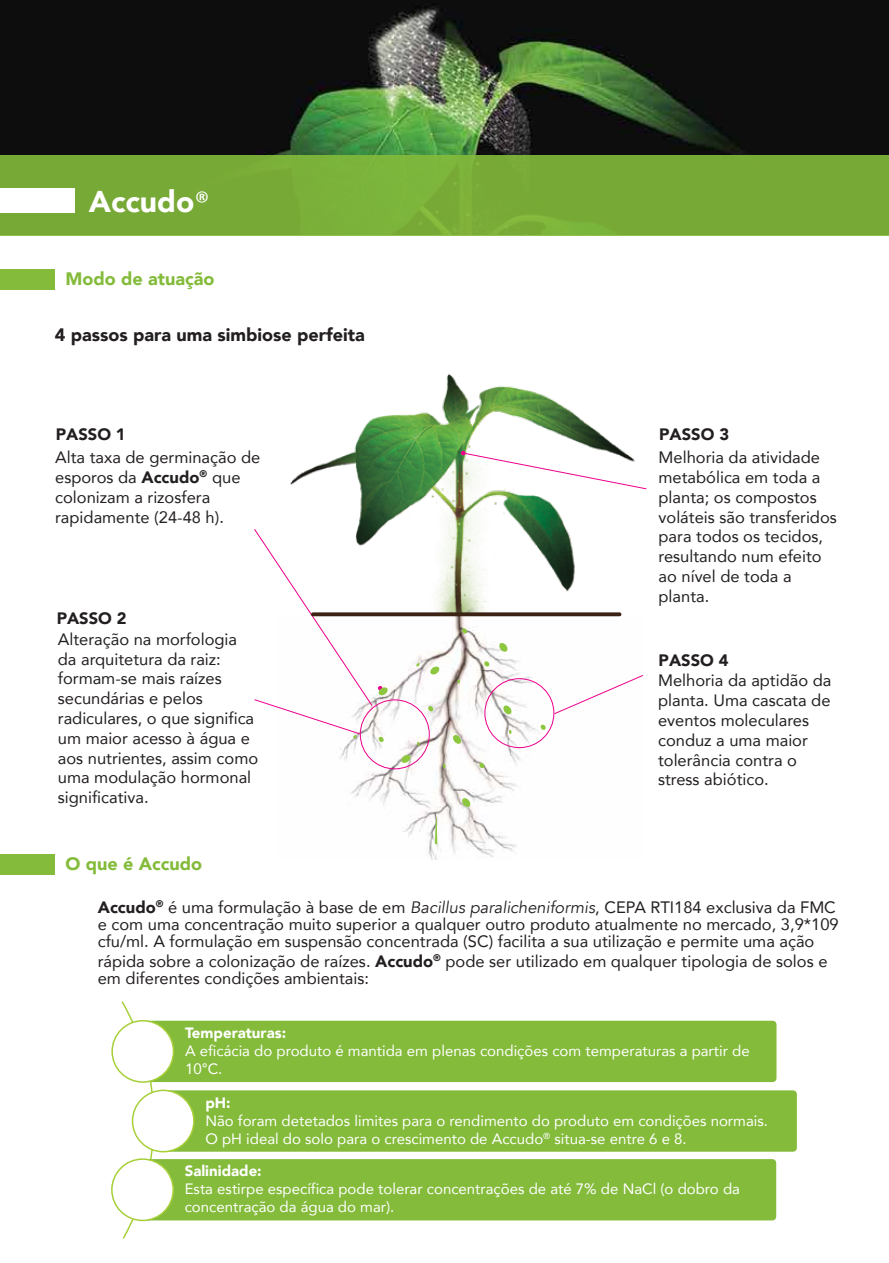
<style>
.page{position:relative;width:889px;height:1263px;background:#fff}
.page>*{position:absolute;margin:0;border:0;box-sizing:border-box;transform-origin:0 0}
.t1{font:900 30px "Avenir";color:#fff}
.t2{font:900 18px "Avenir";color:#231f20}
.t3{font:900 18px "Avenir";color:#84bb3b}
.t4{font:16.5px/19.8px "Avenir";color:#231f20}
.t5{font:900 16.5px "Avenir";color:#231f20}
.t6{font:15px/18px "Avenir";color:#fff}
.t7{font:900 15px "Avenir";color:#fff}
.s1{font-family:"Calibri";font-weight:400}
.s2{font-weight:900}
.s3{font-style:italic}
</style>
<div class="page">
<svg style="left:0;top:0;width:889px;height:155px;background:#1e281b"></svg>
<div style="left:0;top:155px;width:889px;height:81px;background:#77a936"></div>
<div style="left:0;top:269px;width:54px;height:21px;background:#84bb3b"></div>
<div style="left:0;top:189px;width:75px;height:24px;background:#fff"></div>
<div style="left:0;top:854px;width:54px;height:21px;background:#84bb3b"></div>
<img style="left:290px;top:374px;width:333px;height:240px">
<img style="left:340px;top:616px;width:280px;height:243px">
<svg style="left:461px;top:451px;width:186px;height:39px"></svg>
<svg style="left:553px;top:674px;width:90px;height:41px"></svg>
<div style="left:484px;top:678px;width:70px;height:70px;border:1px solid #ec008c;border-radius:50%"></div>
<svg style="left:388px;top:612px;width:231px;height:4px"></svg>
<svg style="left:430px;top:666px;width:10px;height:9px"></svg>
<svg style="left:452px;top:734px;width:9px;height:10px"></svg>
<svg style="left:428px;top:706px;width:5px;height:6px"></svg>
<svg style="left:479px;top:762px;width:5px;height:6px"></svg>
<svg style="left:462px;top:628px;width:5px;height:6px"></svg>
<svg style="left:484px;top:661px;width:5px;height:6px"></svg>
<svg style="left:540px;top:724px;width:6px;height:6px"></svg>
<svg style="left:457px;top:679px;width:3px;height:4px"></svg>
<svg style="left:435px;top:816px;width:2px;height:31px"></svg>
<svg style="left:443px;top:764px;width:3px;height:4px"></svg>
<svg style="left:417px;top:742px;width:3px;height:4px"></svg>
<svg style="left:416px;top:663px;width:4px;height:4px"></svg>
<svg style="left:254px;top:528px;width:134px;height:214px"></svg>
<svg style="left:461px;top:797px;width:10px;height:10px"></svg>
<svg style="left:499px;top:642px;width:9px;height:10px"></svg>
<svg style="left:503px;top:705px;width:9px;height:10px"></svg>
<svg style="left:401px;top:754px;width:10px;height:9px"></svg>
<svg style="left:120px;top:1001px;width:35px;height:238px"></svg>
<div style="left:143px;top:1021px;width:633px;height:61px;background:#84bb3b;border-radius:4px"></div>
<div style="left:112px;top:1021px;width:61px;height:61px;background:#fff;border-radius:50%"></div>
<div style="left:111px;top:1020px;width:63px;height:63px;border:2px solid #a7cf38;border-radius:50%"></div>
<div style="left:163px;top:1090px;width:634px;height:62px;background:#84bb3b;border-radius:4px"></div>
<div style="left:132px;top:1090px;width:62px;height:62px;background:#fff;border-radius:50%"></div>
<div style="left:132px;top:1089px;width:63px;height:63px;border:2px solid #a7cf38;border-radius:50%"></div>
<div style="left:142px;top:1159px;width:634px;height:61px;background:#84bb3b;border-radius:4px"></div>
<div style="left:112px;top:1159px;width:61px;height:61px;background:#fff;border-radius:50%"></div>
<div style="left:111px;top:1158px;width:63px;height:63px;border:2px solid #a7cf38;border-radius:50%"></div>
<h1 class="t1" style="left:89px;top:176px;width:122px">Accudo<span class="s1">®</span></h1>
<p class="t3" style="left:65px;top:263px;width:150px">Modo de atuação</p>
<p class="t2" style="left:55px;top:320px;width:311px">4 passos para uma simbiose perfeita</p>
<p class="t5" style="left:56px;top:420px;width:71px">PASSO 1</p>
<p class="t5" style="left:659px;top:420px;width:71px">PASSO 3</p>
<p class="t4" style="left:55px;top:447px;width:207px">Alta taxa de germinação de esporos da <span class="s2">Accudo</span><sup>®</sup> que colonizam a rizosfera rapidamente (24-48 h).</p>
<p class="t5" style="left:57px;top:604px;width:71px">PASSO 2</p>
<p class="t4" style="left:58px;top:629px;width:202px">Alteração na morfologia da arquitetura da raiz: formam-se mais raízes secundárias e pelos radiculares, o que significa um maior acesso à água e aos nutrientes, assim como uma modulação hormonal significativa.</p>
<p class="t3" style="left:65px;top:848px;width:138px">O que é Accudo</p>
<p class="t4" style="left:658px;top:447px;width:180px">Melhoria da atividade metabólica em toda a planta; os compostos voláteis são transferidos para todos os tecidos, resultando num efeito ao nível de toda a planta.</p>
<p class="t5" style="left:658px;top:646px;width:71px">PASSO 4</p>
<p class="t4" style="left:658px;top:670px;width:175px">Melhoria da aptidão da planta. Uma cascata de eventos moleculares conduz a uma maior tolerância contra o stress abiótico.</p>
<p class="t4" style="left:98px;top:898px;width:742px;line-height:17.2px"><span class="s2">Accudo</span><sup>®</sup> é uma formulação à base de em <span class="s3">Bacillus paralicheniformis</span>, CEPA RTI184 exclusiva da FMC e com uma concentração muito superior a qualquer outro produto atualmente no mercado, 3,9*109 cfu/ml. A formulação em suspensão concentrada (SC) facilita a sua utilização e permite uma ação</p>
<p class="t4" style="left:98px;top:952px;width:731px;line-height:17.2px">rápida sobre a colonização de raízes. <span class="s2">Accudo</span><sup>®</sup> pode ser utilizado em qualquer tipologia de solos e em diferentes condições ambientais:</p>
<p class="t7" style="left:185px;top:1020px;width:103px">Temperaturas:</p>
<p class="t6" style="left:185px;top:1041px;width:566px">A eficácia do produto é mantida em plenas condições com temperaturas a partir de<br>10°C.</p>
<p class="t7" style="left:205px;top:1089px;width:27px">pH:</p>
<p class="t6" style="left:205px;top:1111px;width:564px">Não foram detetados limites para o rendimento do produto em condições normais.<br>O pH ideal do solo para o crescimento de Accudo<sup>®</sup> situa-se entre 6 e 8.</p>
<p class="t7" style="left:185px;top:1158px;width:78px">Salinidade:</p>
<p class="t6" style="left:185px;top:1180px;width:557px">Esta estirpe específica pode tolerar concentrações de até 7% de NaCl (o dobro da concentração da água do mar).</p>
</div>
